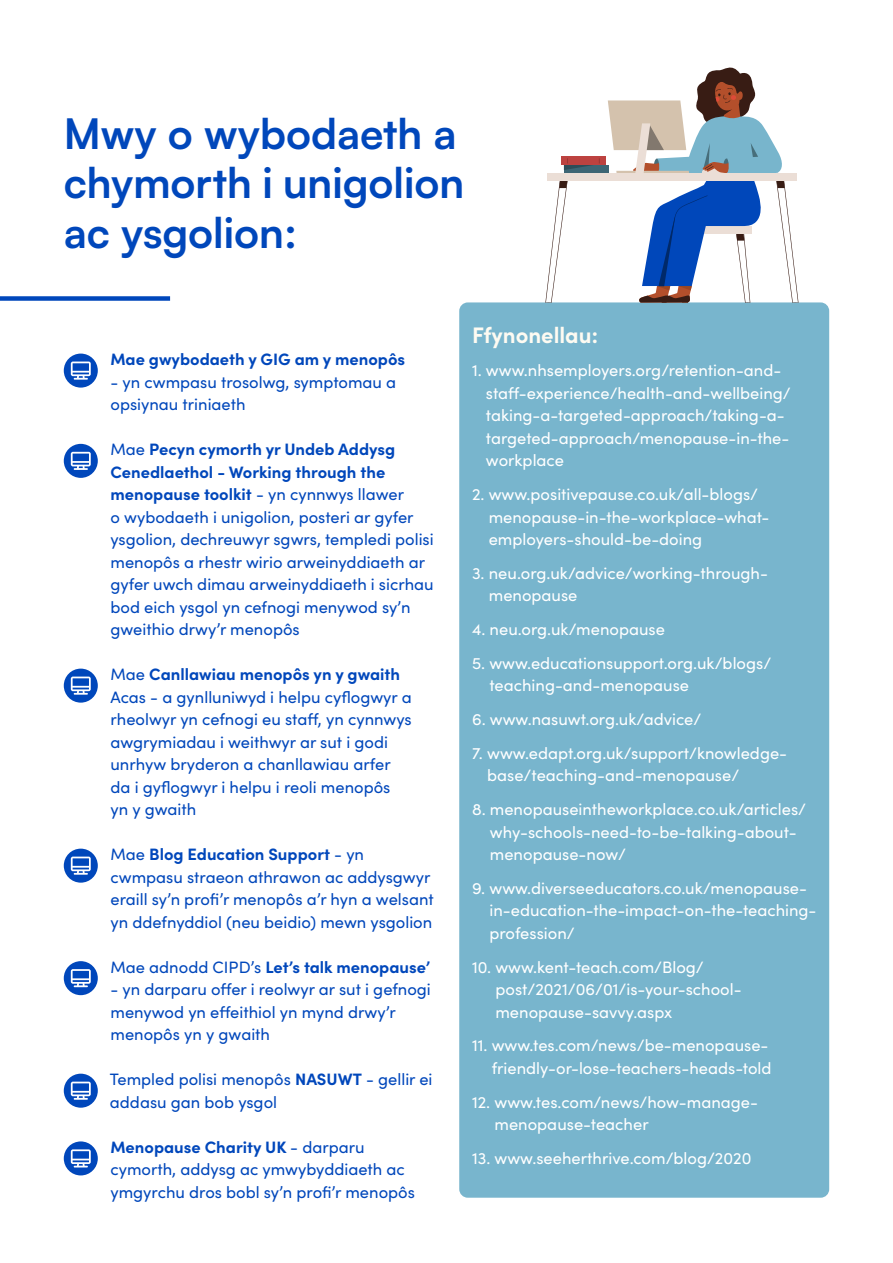
<style>
.page{position:relative;width:893px;height:1263px;background:#fff}
.page>*{position:absolute;margin:0;border:0;box-sizing:border-box;transform-origin:0 0}
.t1{font:700 42px/49.5px "Satoshi";color:#0047bb}
.t2{font:700 22.5px "Sofia Pro";color:#fefbf2}
.t3{font:16.5px/22.5px "Sofia Pro";color:#0047bb}
.t4{font:16.5px/22.5px "Sofia Pro";color:#fff}
.t5{font:700 16.5px "Sofia Pro";color:#0047bb}
.s1{font-weight:700}
.s2{font-weight:400}
</style>
<div class="page">
<div style="left:0;top:296px;width:170px;height:5px;background:#0047bb"></div>
<div style="left:64px;top:354px;width:34px;height:34px;background:#0047bb;border-radius:50%"></div>
<svg style="left:71px;top:361px;width:20px;height:19px"></svg>
<div style="left:64px;top:849px;width:34px;height:34px;background:#0047bb;border-radius:50%"></div>
<svg style="left:71px;top:856px;width:20px;height:19px"></svg>
<div style="left:64px;top:961px;width:34px;height:34px;background:#0047bb;border-radius:50%"></div>
<svg style="left:71px;top:969px;width:20px;height:18px"></svg>
<div style="left:64px;top:1074px;width:34px;height:34px;background:#0047bb;border-radius:50%"></div>
<svg style="left:71px;top:1081px;width:20px;height:19px"></svg>
<div style="left:64px;top:1141px;width:34px;height:34px;background:#0047bb;border-radius:50%"></div>
<svg style="left:71px;top:1149px;width:20px;height:18px"></svg>
<div style="left:64px;top:444px;width:34px;height:34px;background:#0047bb;border-radius:50%"></div>
<svg style="left:71px;top:452px;width:20px;height:18px"></svg>
<div style="left:64px;top:669px;width:34px;height:34px;background:#0047bb;border-radius:50%"></div>
<svg style="left:71px;top:676px;width:20px;height:19px"></svg>
<div style="left:459px;top:302px;width:370px;height:896px;background:#78b5cd;border-radius:9px"></div>
<div style="left:564px;top:165px;width:45px;height:8px;background:#3d6675"></div>
<div style="left:561px;top:157px;width:45px;height:8px;background:#bd4240"></div>
<svg style="left:564px;top:158px;width:36px;height:12px"></svg>
<svg style="left:545px;top:181px;width:23px;height:122px"></svg>
<svg style="left:608px;top:67px;width:190px;height:236px"></svg>
<div style="left:547px;top:173px;width:249px;height:8px;background:#ebded6"></div>
<p class="t1" style="left:64px;top:106px;width:402px">Mwy o wybodaeth a chymorth i unigolion ac ysgolion:</p>
<p class="t5" style="left:110px;top:347px;width:296px">Mae gwybodaeth y GIG am y menopôs</p>
<p class="t3" style="left:110px;top:370px;width:287px">- yn cwmpasu trosolwg, symptomau a opsiynau triniaeth</p>
<p class="t3" style="left:110px;top:437px;width:325px">Mae <span class="s1">Pecyn cymorth yr Undeb Addysg Cenedlaethol - Working through the menopause toolkit</span> - yn cynnwys llawer<br>o wybodaeth i unigolion, posteri ar gyfer ysgolion, dechreuwyr sgwrs, templedi polisi menopôs a rhestr wirio arweinyddiaeth ar gyfer uwch dimau arweinyddiaeth i sicrhau bod eich ysgol yn cefnogi menywod sy’n gweithio drwy’r menopôs</p>
<p class="t3" style="left:110px;top:662px;width:303px">Mae <span class="s1">Canllawiau menopôs yn y gwaith </span>Acas - a gynlluniwyd i helpu cyflogwyr a rheolwyr yn cefnogi eu staff, yn cynnwys awgrymiadau i weithwyr ar sut i godi unrhyw bryderon a chanllawiau arfer da i gyflogwyr i helpu i reoli menopôs yn y gwaith</p>
<p class="t3" style="left:110px;top:842px;width:325px">Mae <span class="s1">Blog Education Support</span> - yn cwmpasu straeon athrawon ac addysgwyr eraill sy’n profi’r menopôs a’r hyn a welsant yn ddefnyddiol (neu beidio) mewn ysgolion</p>
<p class="t5" style="left:110px;top:954px;width:321px"><span class="s2">Mae adnodd CIPD’s</span> Let’s talk menopause’</p>
<p class="t3" style="left:110px;top:977px;width:322px">- yn darparu offer i reolwyr ar sut i gefnogi menywod yn effeithiol yn mynd drwy’r menopôs yn y gwaith</p>
<p class="t3" style="left:110px;top:1067px;width:324px">Templed polisi menopôs <span class="s1">NASUWT</span> - gellir ei addasu gan bob ysgol</p>
<p class="t3" style="left:110px;top:1135px;width:306px"><span class="s1">Menopause Charity UK</span> - darparu cymorth, addysg ac ymwybyddiaeth ac ymgyrchu dros bobl sy’n profi’r menopôs</p>
<p class="t2" style="left:472px;top:317px;width:127px">Ffynonellau:</p>
<p class="t4" style="left:486px;top:358px;width:306px;text-indent:-14px">1. www.nhsemployers.org/retention-and&shy;staff-experience/health-and-wellbeing/ taking-a-targeted-approach/taking-a&shy;targeted-approach/menopause-in-the&shy;workplace</p>
<p class="t4" style="left:489px;top:482px;width:282px;text-indent:-17px">2. www.positivepause.co.uk/all-blogs/ menopause-in-the-workplace-what&shy;employers-should-be-doing</p>
<p class="t4" style="left:489px;top:561px;width:281px;text-indent:-17px">3. neu.org.uk/advice/working-through&shy;menopause</p>
<p class="t4" style="left:472px;top:617px;width:195px">4. neu.org.uk/menopause</p>
<p class="t4" style="left:489px;top:651px;width:283px;text-indent:-17px">5. www.educationsupport.org.uk/blogs/ teaching-and-menopause</p>
<p class="t4" style="left:472px;top:707px;width:231px">6. www.nasuwt.org.uk/advice/</p>
<p class="t4" style="left:487px;top:741px;width:302px;text-indent:-15px">7. www.edapt.org.uk/support/knowledge&shy;base/teaching-and-menopause/</p>
<p class="t4" style="left:490px;top:797px;width:318px;text-indent:-18px">8. menopauseintheworkplace.co.uk/articles/ why-schools-need-to-be-talking-about&shy;menopause-now/</p>
<p class="t4" style="left:489px;top:876px;width:328px;text-indent:-17px">9. www.diverseeducators.co.uk/menopause&shy;in-education-the-impact-on-the-teaching&shy;profession/</p>
<p class="t4" style="left:495px;top:955px;width:248px;text-indent:-23px">10. www.kent-teach.com/Blog/ post/2021/06/01/is-your-school&shy;menopause-savvy.aspx</p>
<p class="t4" style="left:472px;top:1033px;width:301px;text-align:right">11. www.tes.com/news/be-menopause&shy;friendly-or-lose-teachers-heads-told</p>
<p class="t4" style="left:494px;top:1090px;width:265px;text-indent:-22px">12. www.tes.com/news/how-manage&shy;menopause-teacher</p>
<p class="t4" style="left:472px;top:1146px;width:281px">13. www.seeherthrive.com/blog/2020</p>
</div>
